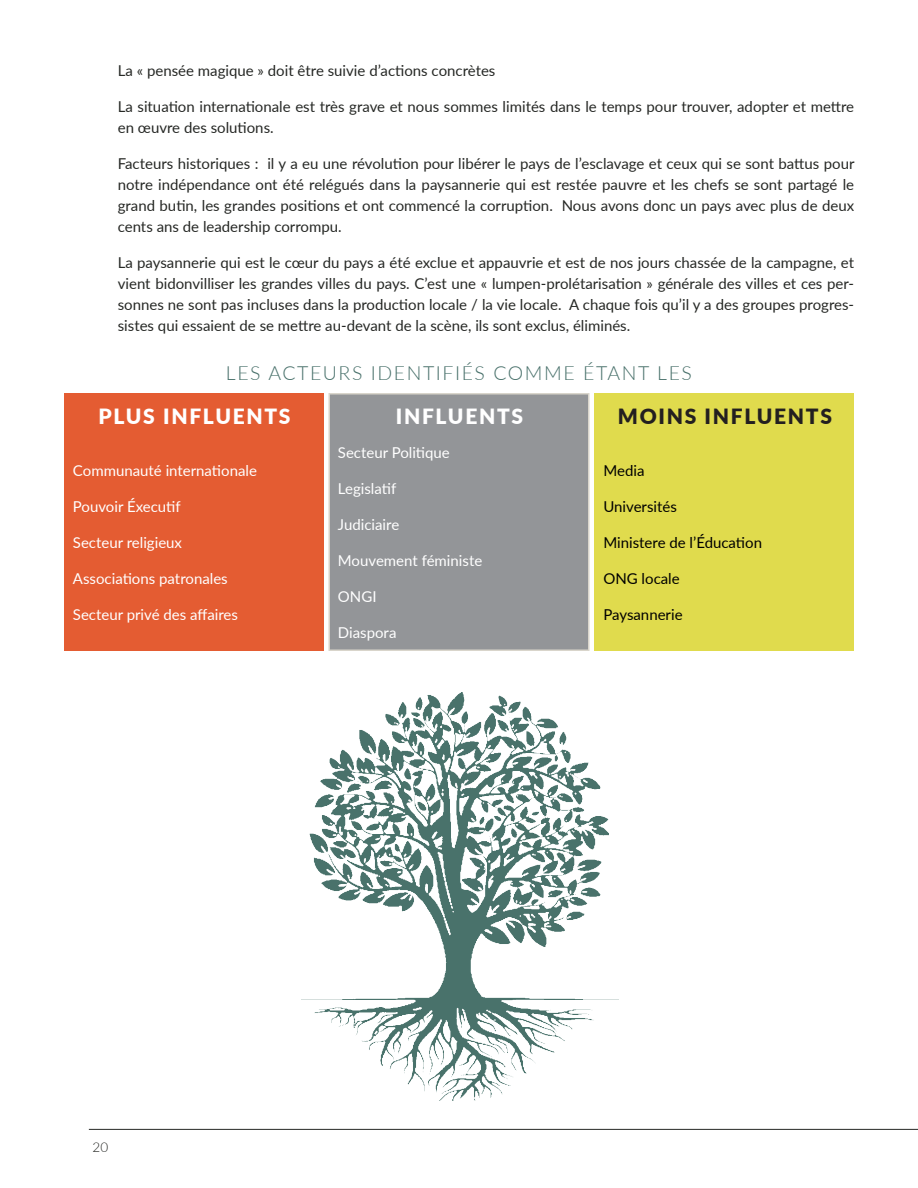
<style>
.page{position:relative;width:918px;height:1188px;background:#fff}
.page>*{position:absolute;margin:0;border:0;box-sizing:border-box;transform-origin:0 0}
.Subhead_-_Align_Cent{font:900 21px "Lato";letter-spacing:.08em;color:#fff}
.Subhead_-_Align_Cent-2{font:900 21px "Lato";letter-spacing:.08em;color:#231f20}
.Subhead_-_Align_Cent-3{font:300 19.5px "Lato";letter-spacing:.08em;color:#49716b}
.Body_Text_-_Align_Le{font:15px/21px "Lato";color:#262825;text-align:justify}
.Body_Text_-_Align_Le-2{font:15px "Lato";color:#fff}
.Body_Text_-_Align_Le-3{font:15px "Lato";color:#000}
.t1{font:300 13.5px "Lato";color:#262825}
</style>
<div class="page">
<div style="left:64px;top:394px;width:259px;height:257px;background:#e45c32"></div>
<div style="left:328px;top:393px;width:262px;height:258px;background:#939598;border:2px solid #d9d5cb"></div>
<div style="left:595px;top:394px;width:259px;height:257px;background:#e0db4d"></div>
<hr style="left:89px;top:1129px;width:829px;height:1px;background:#262825">
<img style="left:302px;top:693px;width:316px;height:307px">
<img style="left:315px;top:1000px;width:279px;height:101px">
<p class="Body_Text_-_Align_Le" style="left:118px;top:59px;width:379px">La « pensée magique » doit être suivie d’actions concrètes</p>
<p class="Body_Text_-_Align_Le" style="left:118px;top:95px;width:738px">La situation internationale est très grave et nous sommes limités dans le temps pour trouver, adopter et mettre en œuvre des solutions.</p>
<p class="Body_Text_-_Align_Le" style="left:118px;top:152px;width:738px">Facteurs historiques : il y a eu une révolution pour libérer le pays de l’esclavage et ceux qui se sont battus pour notre indépendance ont été relégués dans la paysannerie qui est restée pauvre et les chefs se sont partagé le grand butin, les grandes positions et ont commencé la corruption. Nous avons donc un pays avec plus de deux cents ans de leadership corrompu.</p>
<p class="Body_Text_-_Align_Le" style="left:118px;top:251px;width:738px">La paysannerie qui est le cœur du pays a été exclue et appauvrie et est de nos jours chassée de la campagne, et vient bidonvilliser les grandes villes du pays. C’est une « lumpen-prolétarisation » générale des villes et ces per&shy;sonnes ne sont pas incluses dans la production locale / la vie locale. A chaque fois qu’il y a des groupes progres&shy;sistes qui essaient de se mettre au-devant de la scène, ils sont exclus, éliminés.</p>
<p class="Subhead_-_Align_Cent-3" style="left:226px;top:360px;width:468px">LES ACTEURS IDENTIFIÉS COMME ÉTANT LES</p>
<p class="Subhead_-_Align_Cent" style="left:98px;top:400px;width:194px">PLUS INFLUENTS</p>
<p class="Subhead_-_Align_Cent" style="left:396px;top:400px;width:129px">INFLUENTS</p>
<p class="Subhead_-_Align_Cent-2" style="left:618px;top:400px;width:216px">MOINS INFLUENTS</p>
<p class="Body_Text_-_Align_Le-2" style="left:73px;top:460px;width:186px">Communauté internationale</p>
<p class="Body_Text_-_Align_Le-2" style="left:73px;top:496px;width:109px">Pouvoir Éxecutif</p>
<p class="Body_Text_-_Align_Le-2" style="left:73px;top:532px;width:111px">Secteur religieux</p>
<p class="Body_Text_-_Align_Le-2" style="left:73px;top:568px;width:156px">Associations patronales</p>
<p class="Body_Text_-_Align_Le-2" style="left:73px;top:604px;width:167px">Secteur privé des affaires</p>
<p class="Body_Text_-_Align_Le-2" style="left:338px;top:442px;width:113px">Secteur Politique</p>
<p class="Body_Text_-_Align_Le-2" style="left:338px;top:478px;width:60px">Legislatif</p>
<p class="Body_Text_-_Align_Le-2" style="left:338px;top:514px;width:63px">Judiciaire</p>
<p class="Body_Text_-_Align_Le-2" style="left:338px;top:550px;width:146px">Mouvement féministe</p>
<p class="Body_Text_-_Align_Le-2" style="left:338px;top:586px;width:40px">ONGI</p>
<p class="Body_Text_-_Align_Le-2" style="left:338px;top:622px;width:60px">Diaspora</p>
<p class="Body_Text_-_Align_Le-3" style="left:603px;top:460px;width:43px">Media</p>
<p class="Body_Text_-_Align_Le-3" style="left:603px;top:496px;width:75px">Universités</p>
<p class="Body_Text_-_Align_Le-3" style="left:603px;top:532px;width:160px">Ministere de l’Éducation</p>
<p class="Body_Text_-_Align_Le-3" style="left:603px;top:568px;width:78px">ONG locale</p>
<p class="Body_Text_-_Align_Le-3" style="left:603px;top:604px;width:81px">Paysannerie</p>
<p class="t1" style="left:93px;top:1138px;width:17px">20</p>
</div>
